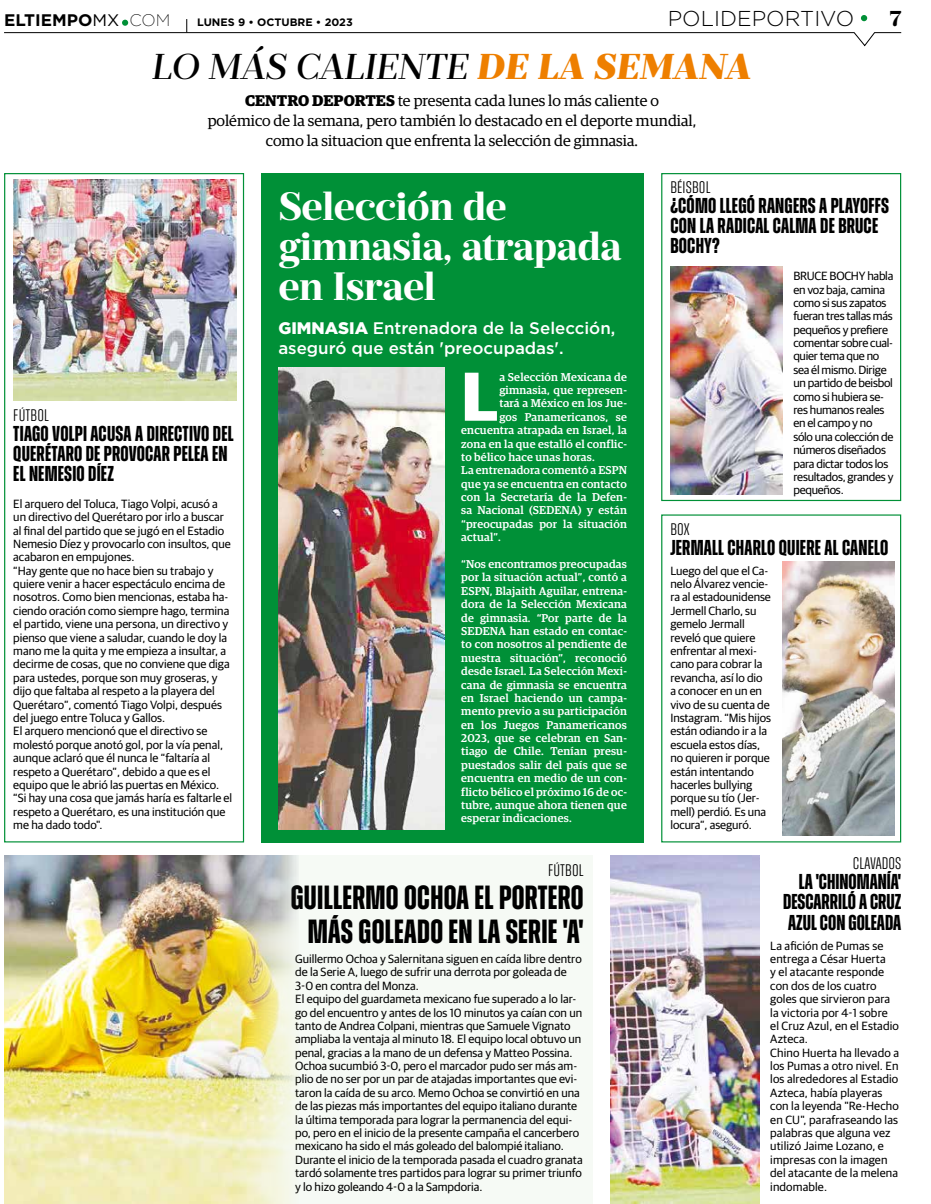
<style>
.page{position:relative;width:931px;height:1204px;background:#fff}
.page>*{position:absolute;margin:0;border:0;box-sizing:border-box;transform-origin:0 0}
.t1{font:700 69.25px "Guardian Sans";color:#fff}
.t2{font:700 39.5px/40.1px "Prumo Deck";letter-spacing:-.01em;color:#fff}
.t3{font:italic 500 35.88px "Prumo Deck";color:#000}
.t4{font:700 33.5px/33.5px "Zuume";letter-spacing:.01em;color:#000;text-align:center}
.t5{font:700 21.5px/20.1px "Zuume";letter-spacing:.01em;color:#000}
.t6{font:300 21.5px "Gotham";color:#000}
.t7{font:700 21.5px "Prumo Deck";color:#000}
.t8{font:500 16.75px/20.1px "Gotham";color:#fff}
.t9{font:300 16.75px "Zuume";letter-spacing:.01em;color:#000}
.t10{font:700 16.75px "Gotham";color:#000}
.t11{font:15.5px/20.1px "Guardian Egyp";color:#000;text-align:center}
.t12{font:12px/13.4px "Guardian Sans";color:#000}
.t13{font:12px/13.4px "Guardian Sans";letter-spacing:-.02em;color:#000}
.t14{font:500 11.38px/13.4px "Guardian Egyp";letter-spacing:.015em;color:#fff;text-align:justify}
.t15{font:700 10.75px "Gotham";color:#000}
.s1{font-weight:400}
.s2{font-weight:200}
.s3{font-weight:900;color:#ee7f00}
.s4{font-weight:700}
.s5{font-weight:900}
</style>
<div class="page">
<div style="left:261px;top:173px;width:383px;height:669px;background:#009037"></div>
<div style="left:4px;top:856px;width:589px;height:348px;background:#f6faf5"></div>
<div style="left:661px;top:514px;width:240px;height:328px;border:1px solid #009037"></div>
<div style="left:661px;top:173px;width:240px;height:328px;border:1px solid #009037"></div>
<div style="left:4px;top:173px;width:240px;height:669px;border:1px solid #009037"></div>
<img style="left:278px;top:367px;width:166px;height:462px">
<img style="left:670px;top:267px;width:112px;height:227px">
<img style="left:610px;top:856px;width:149px;height:348px">
<img style="left:782px;top:561px;width:112px;height:275px">
<img style="left:4px;top:856px;width:294px;height:348px">
<img style="left:13px;top:180px;width:224px;height:221px">
<div style="left:860px;top:15px;width:7px;height:6px;background:#009037;border-radius:50%"></div>
<svg style="left:4px;top:19px;width:897px;height:27px"></svg>
<h3 class="t10" style="left:4px;top:9px;width:168px">ELTIEMPO<span class="s1">MX</span> <span class="s2">COM</span></h3>
<p class="t15" style="left:197px;top:15px;width:157px">LUNES 9 • OCTUBRE • 2023</p>
<h3 class="t6" style="left:667px;top:5px;width:188px">POLIDEPORTIVO</h3>
<h3 class="t7" style="left:889px;top:4px;width:13px">7</h3>
<h3 class="t3" style="left:152px;top:46px;width:600px">LO MÁS CALIENTE <span class="s3">DE LA SEMANA</span></h3>
<p class="t11" style="left:208px;top:90px;width:490px"><span class="s4">CENTRO DEPORTES</span> te presenta cada lunes lo más caliente o<br>polémico de la semana, pero también lo destacado en el deporte mundial, como la situacion que enfrenta la selección de gimnasia.</p>
<h3 class="t9" style="left:13px;top:406px;width:37px">FÚTBOL</h3>
<h3 class="t5" style="left:13px;top:423px;width:222px">TIAGO VOLPI ACUSA A DIRECTIVO DEL<br>QUERÉTARO DE PROVOCAR PELEA EN<br>EL NEMESIO DÍEZ</h3>
<p class="t12" style="left:13px;top:496px;width:220px">El arquero del Toluca, Tiago Volpi, acusó a un directivo del Querétaro por irlo a buscar al final del partido que se jugó en el Estadio Nemesio Díez y provocarlo con insultos, que acabaron en empujones.<br>“Hay gente que no hace bien su trabajo y quiere venir a hacer espectáculo encima de nosotros. Como bien mencionas, estaba ha&shy;ciendo oración como siempre hago, termina el partido, viene una persona, un directivo y pienso que viene a saludar, cuando le doy la mano me la quita y me empieza a insultar, a decirme de cosas, que no conviene que diga para ustedes, porque son muy groseras, y dijo que faltaba al respeto a la playera del Querétaro”, comentó Tiago Volpi, después del juego entre Toluca y Gallos.<br>El arquero mencionó que el directivo se molestó porque anotó gol, por la vía penal, aunque aclaró que él nunca le “faltaría al respeto a Querétaro”, debido a que es el equipo que le abrió las puertas en México. “Si hay una cosa que jamás haría es faltarle el respeto a Querétaro, es una institución que me ha dado todo".</p>
<h2 class="t2" style="left:278px;top:186px;width:344px">Selección de gimnasia, atrapada en Israel</h2>
<h3 class="t8" style="left:278px;top:317px;width:338px"><span class="s5">GIMNASIA</span> Entrenadora de la Selección, aseguró que están 'preocupadas'.</h3>
<h1 class="t1" style="left:461px;top:345px;width:39px">L</h1>
<p class="t14" style="left:499px;top:369px;width:129px">a Selección Mexicana de</p>
<p class="t14" style="left:499px;top:382px;width:129px">gimnasia, que represen-</p>
<p class="t14" style="left:499px;top:396px;width:129px">tará a México en los Jue-</p>
<p class="t14" style="left:499px;top:409px;width:129px">gos Panamericanos, se</p>
<p class="t14" style="left:461px;top:422px;width:167px">encuentra atrapada en Israel, la</p>
<p class="t14" style="left:461px;top:436px;width:167px">zona en la que estalló el conflic-</p>
<p class="t14" style="left:461px;top:449px;width:135px">to bélico hace unas horas.</p>
<p class="t14" style="left:461px;top:463px;width:167px">La entrenadora comentó a ESPN</p>
<p class="t14" style="left:461px;top:476px;width:167px">que ya se encuentra en contacto</p>
<p class="t14" style="left:461px;top:489px;width:167px">con la Secretaría de la Defen-</p>
<p class="t14" style="left:461px;top:503px;width:167px">sa Nacional (SEDENA) y están</p>
<p class="t14" style="left:461px;top:516px;width:167px">“preocupadas por la situación</p>
<p class="t14" style="left:461px;top:530px;width:41px">actual”.</p>
<p class="t14" style="left:461px;top:556px;width:167px">“Nos encontramos preocupadas por la situación actual”, contó a ESPN, Blajaith Aguilar, entrena&shy;dora de la Selección Mexicana de gimnasia. “Por parte de la SEDENA han estado en contac&shy;to con nosotros al pendiente de nuestra situación”, reconoció desde Israel. La Selección Mexi&shy;cana de gimnasia se encuentra en Israel haciendo un campa&shy;mento previo a su participación en los Juegos Panamericanos 2023, que se celebran en San&shy;tiago de Chile. Tenían presu&shy;puestados salir del país que se encuentra en medio de un con&shy;flicto bélico el próximo 16 de oc&shy;tubre, aunque ahora tienen que esperar indicaciones.</p>
<h3 class="t9" style="left:548px;top:861px;width:37px">FÚTBOL</h3>
<h3 class="t4" style="left:291px;top:881px;width:294px">GUILLERMO OCHOA EL PORTERO<br>MÁS GOLEADO EN LA SERIE 'A'</h3>
<p class="t12" style="left:295px;top:951px;width:289px">Guillermo Ochoa y Salernitana siguen en caída libre dentro de la Serie A, luego de sufrir una derrota por goleada de 3-0 en contra del Monza.<br>El equipo del guardameta mexicano fue superado a lo lar&shy;go del encuentro y antes de los 10 minutos ya caían con un tanto de Andrea Colpani, mientras que Samuele Vignato ampliaba la ventaja al minuto 18. El equipo local obtuvo un penal, gracias a la mano de un defensa y Matteo Possina.<br>Ochoa sucumbió 3-0, pero el marcador pudo ser más am&shy;plio de no ser por un par de atajadas importantes que evi&shy;taron la caída de su arco. Memo Ochoa se convirtió en una de las piezas más importantes del equipo italiano durante la última temporada para lograr la permanencia del equi&shy;po, pero en el inicio de la presente campaña el cancerbero mexicano ha sido el más goleado del balompié italiano.<br>Durante el inicio de la temporada pasada el cuadro granata tardó solamente tres partidos para lograr su primer triunfo y lo hizo goleando 4-0 a la Sampdoria.</p>
<h3 class="t9" style="left:670px;top:179px;width:42px">BÉISBOL</h3>
<h3 class="t5" style="left:670px;top:196px;width:220px">¿CÓMO LLEGÓ RANGERS A PLAYOFFS<br>CON LA RADICAL CALMA DE BRUCE<br>BOCHY?</h3>
<p class="t13" style="left:793px;top:268px;width:102px">BRUCE BOCHY habla en voz baja, camina como si sus zapatos fueran tres tallas más pequeños y prefiere comentar sobre cual&shy;quier tema que no sea él mismo. Dirige un partido de beisbol como si hubiera se&shy;res humanos reales en el campo y no sólo una colección de números diseñados para dictar todos los resultados, grandes y pequeños.</p>
<h3 class="t9" style="left:670px;top:520px;width:21px">BOX</h3>
<h3 class="t5" style="left:670px;top:537px;width:219px">JERMALL CHARLO QUIERE AL CANELO</h3>
<p class="t12" style="left:670px;top:563px;width:102px">Luego del que el Ca&shy;nelo Álvarez vencie&shy;ra al estadounidense<br>Jermell Charlo, su gemelo Jermall reveló que quiere enfrentar al mexi&shy;cano para cobrar la revancha, así lo dio a conocer en un en vivo de su cuenta de<br>Instagram. “Mis hijos están odiando ir a la escuela estos días, no quieren ir porque están intentando hacerles bullying porque su tío (Jer&shy;mell) perdió. Es una locura”, aseguró.</p>
<h3 class="t9" style="left:852px;top:855px;width:50px">CLAVADOS</h3>
<h3 class="t5" style="left:783px;top:872px;width:119px;text-align:justify;text-indent:16px">LA 'CHINOMANÍA' DESCARRILÓ A CRUZ AZUL CON GOLEADA</h3>
<p class="t12" style="left:770px;top:938px;width:130px">La afición de Pumas se entrega a César Huerta<br>y el atacante responde con dos de los cuatro goles que sirvieron para la victoria por 4-1 sobre el Cruz Azul, en el Estadio<br>Azteca.<br>Chino Huerta ha llevado a los Pumas a otro nivel. En los alrededores al Estadio<br>Azteca, había playeras con la leyenda "Re-Hecho en CU", parafraseando las palabras que alguna vez utilizó Jaime Lozano, e impresas con la imagen del atacante de la melena indomable.</p>
</div>
